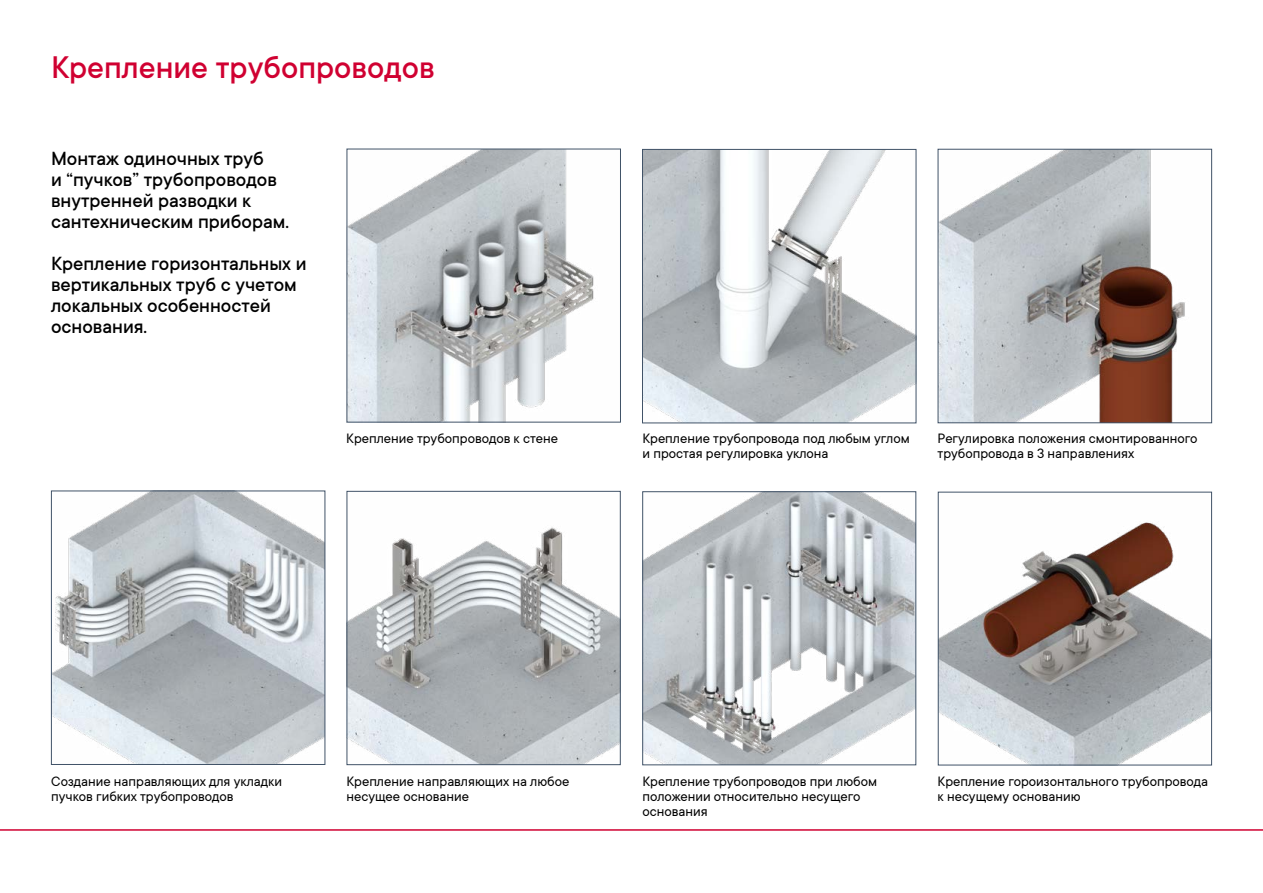
<style>
.page{position:relative;width:1263px;height:893px;background:#fff}
.page>*{position:absolute;margin:0;border:0;box-sizing:border-box;transform-origin:0 0}
.t1{font:500 34.5px "TT Commons";color:#d00031}
.t2{font:500 21px/21px "TT Commons";color:#000}
.t3{font:15px/15px "TT Commons";color:#000}
</style>
<div class="page">
<img style="left:940px;top:151px;width:245px;height:270px">
<div style="left:938px;top:149px;width:274px;height:274px;border:1px solid #415368"></div>
<img style="left:940px;top:522px;width:270px;height:241px">
<div style="left:938px;top:492px;width:274px;height:273px;border:1px solid #415368"></div>
<img style="left:644px;top:151px;width:270px;height:270px">
<div style="left:642px;top:149px;width:274px;height:274px;border:1px solid #415368"></div>
<img style="left:644px;top:493px;width:270px;height:270px">
<div style="left:642px;top:491px;width:274px;height:274px;border:1px solid #415368"></div>
<img style="left:349px;top:151px;width:245px;height:269px">
<div style="left:347px;top:149px;width:274px;height:273px;border:1px solid #415368"></div>
<img style="left:349px;top:527px;width:269px;height:236px">
<div style="left:347px;top:491px;width:273px;height:274px;border:1px solid #415368"></div>
<img style="left:53px;top:493px;width:270px;height:270px">
<div style="left:51px;top:491px;width:274px;height:274px;border:1px solid #415368"></div>
<hr style="left:0;top:829px;width:1263px;height:2px;background:#d00031">
<h1 class="t1" style="left:51px;top:46px;width:385px">Крепление трубопроводов</h1>
<h2 class="t2" style="left:51px;top:148px;width:239px">Монтаж одиночных труб<br>и “пучков” трубопроводов внутренней разводки к сантехническим приборам.</h2>
<h2 class="t2" style="left:51px;top:253px;width:257px">Крепление горизонтальных и вертикальных труб с учетом локальных особенностей основания.</h2>
<p class="t3" style="left:346px;top:431px;width:213px">Крепление трубопроводов к стене</p>
<p class="t3" style="left:642px;top:431px;width:269px">Крепление трубопровода под любым углом и простая регулировка уклона</p>
<p class="t3" style="left:938px;top:431px;width:261px">Регулировка положения смонтированного трубопровода в 3 направлениях</p>
<p class="t3" style="left:51px;top:773px;width:232px">Создание направляющих для укладки пучков гибких трубопроводов</p>
<p class="t3" style="left:346px;top:773px;width:224px">Крепление направляющих на любое несущее основание</p>
<p class="t3" style="left:642px;top:773px;width:236px">Крепление трубопроводов при любом положении относительно несущего основания</p>
<p class="t3" style="left:938px;top:773px;width:272px">Крепление гороизонтального трубопровода к несущему основанию</p>
</div>
